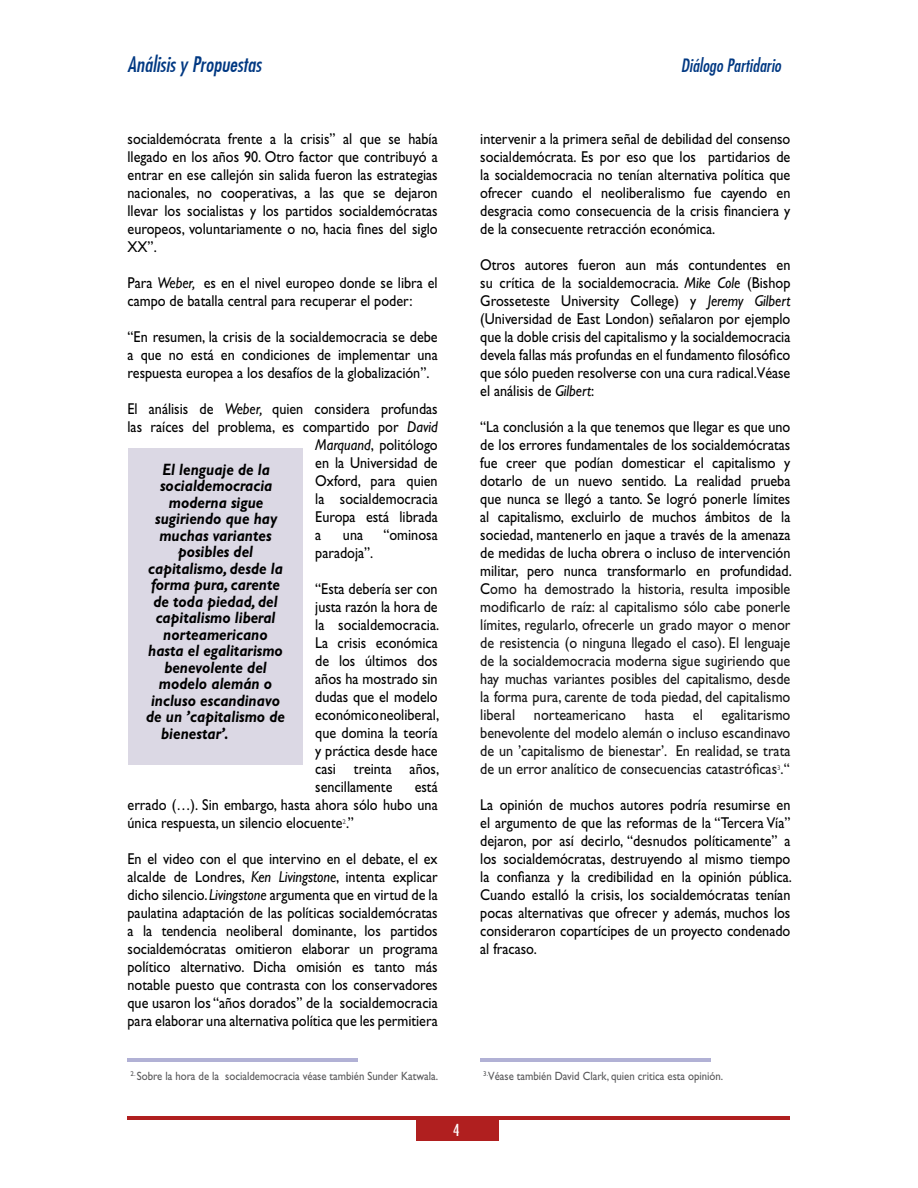
<style>
.page{position:relative;width:918px;height:1188px;background:#fff}
.page>*{position:absolute;margin:0;border:0;box-sizing:border-box;transform-origin:0 0}
.t1{font:italic 21px "Futura Md Cn";color:#003882}
.t2{font:italic 18px "Futura Md Cn";color:#003882}
.t3{font:condensed 18px "Gill Sans";color:#fff}
.t4{font:italic 700 16.5px "Gill Sans";color:#000;scale:.9 1}
.t5{font:15.75px/18px "Gill Sans";color:#000;text-align:justify;scale:.9 1}
.t6{font:15.75px/18px "Gill Sans";color:#161616;text-align:justify;scale:.9 1}
.t7{font:12px "Gill Sans";color:#58585a;scale:.9 1}
.t8{font:7.05px "Gill Sans";color:#58585a}
.s1{font-style:italic}
.s2{color:#000}
</style>
<div class="page">
<div style="left:417px;top:1119px;width:82px;height:21px;background:#b01f1f"></div>
<hr style="left:128px;top:1116px;width:662px;height:3px;background:#b01f1f">
<div style="left:128px;top:448px;width:174px;height:317px;background:#dbd8e4"></div>
<hr style="left:128px;top:1059px;width:230px;height:3px;background:#b1b1d5">
<hr style="left:480px;top:1059px;width:231px;height:3px;background:#b1b1d5">
<h1 class="t1" style="left:128px;top:55px;width:135px">Análisis y Propuestas</h1>
<p class="t2" style="left:681px;top:57px;width:102px">Diálogo Partidario</p>
<p class="t5" style="left:128px;top:131px;width:346px">socialdemócrata frente a la crisis” al que se había llegado en los años 90. Otro factor que contribuyó a entrar en ese callejón sin salida fueron las estrategias nacionales, no cooperativas, a las que se dejaron llevar los socialistas y los partidos socialdemócratas europeos, voluntariamente o no, hacia fines del siglo XX”.</p>
<p class="t5" style="left:128px;top:275px;width:346px">Para <span class="s1">Weber,</span> es en el nivel europeo donde se libra el campo de batalla central para recuperar el poder:</p>
<p class="t5" style="left:128px;top:329px;width:346px">“En resumen, la crisis de la socialdemocracia se debe a que no está en condiciones de implementar una respuesta europea a los desafíos de la globalización”.</p>
<p class="t5" style="left:128px;top:401px;width:346px">El análisis de <span class="s1">Weber,</span> quien considera profundas</p>
<p class="t5" style="left:128px;top:419px;width:346px">las raíces del problema, es compartido por <span class="s1">David</span></p>
<p class="t5" style="left:315px;top:437px;width:138px"><span class="s1">Marquand</span>, politólogo</p>
<p class="t5" style="left:315px;top:455px;width:138px">en la Universidad de</p>
<p class="t5" style="left:315px;top:473px;width:138px">Oxford, para quien</p>
<p class="t5" style="left:315px;top:491px;width:138px">la socialdemocracia</p>
<p class="t5" style="left:315px;top:509px;width:138px">Europa está librada</p>
<p class="t5" style="left:315px;top:527px;width:8px">a</p>
<p class="t5" style="left:343px;top:527px;width:24px">una</p>
<p class="t5" style="left:383px;top:527px;width:62px">“ominosa</p>
<p class="t5" style="left:315px;top:545px;width:66px">paradoja”.</p>
<p class="t5" style="left:315px;top:581px;width:139px">“Esta debería ser con justa razón la hora de la socialdemocracia.<br>La crisis económica de los últimos dos años ha mostrado sin dudas que el modelo económico neoliberal, que domina la teoría y práctica desde hace casi treinta años, sencillamente</p>
<p class="t4" style="left:163px;top:463px;width:121px">El lenguaje de la</p>
<p class="t4" style="left:160px;top:480px;width:126px">socialdemocracia</p>
<p class="t4" style="left:169px;top:496px;width:107px">moderna sigue</p>
<p class="t4" style="left:155px;top:513px;width:137px">sugiriendo que hay</p>
<p class="t4" style="left:159px;top:529px;width:126px">muchas variantes</p>
<p class="t4" style="left:178px;top:546px;width:85px">posibles del</p>
<p class="t4" style="left:148px;top:562px;width:151px">capitalismo, desde la</p>
<p class="t4" style="left:151px;top:579px;width:145px">forma pura, carente</p>
<p class="t4" style="left:153px;top:595px;width:140px">de toda piedad, del</p>
<p class="t4" style="left:156px;top:612px;width:135px">capitalismo liberal</p>
<p class="t4" style="left:163px;top:628px;width:118px">norteamericano</p>
<p class="t4" style="left:148px;top:645px;width:151px">hasta el egalitarismo</p>
<p class="t4" style="left:164px;top:661px;width:115px">benevolente del</p>
<p class="t4" style="left:159px;top:678px;width:127px">modelo alemán o</p>
<p class="t4" style="left:151px;top:694px;width:145px">incluso escandinavo</p>
<p class="t4" style="left:146px;top:711px;width:156px">de un ’capitalismo de</p>
<p class="t4" style="left:161px;top:727px;width:77px">bienestar’.</p>
<p class="t5" style="left:128px;top:779px;width:346px;text-indent:287px">está errado (…). Sin embargo, hasta ahora sólo hubo una única respuesta, un silencio elocuente .”</p>
<p class="t8" style="left:343px;top:819px;width:5px">2</p>
<p class="t5" style="left:128px;top:851px;width:346px">En el video con el que intervino en el debate, el ex alcalde de Londres, <span class="s1">Ken Livingstone</span>, intenta explicar dicho silencio. <span class="s1">Livingstone</span> argumenta que en virtud de la paulatina adaptación de las políticas socialdemócratas a la tendencia neoliberal dominante, los partidos socialdemócratas omitieron elaborar un programa político alternativo. Dicha omisión es tanto más notable puesto que contrasta con los conservadores que usaron los “años dorados” de la socialdemocracia para elaborar una alternativa política que les permitiera</p>
<p class="t5" style="left:480px;top:131px;width:346px">intervenir a la primera señal de debilidad del consenso socialdemócrata. Es por eso que los partidarios de la socialdemocracia no tenían alternativa política que ofrecer cuando el neoliberalismo fue cayendo en desgracia como consecuencia de la crisis financiera y de la consecuente retracción económica.</p>
<p class="t5" style="left:480px;top:257px;width:346px">Otros autores fueron aun más contundentes en su crítica de la socialdemocracia. <span class="s1">Mike Cole</span> (Bishop Grosseteste University College) y <span class="s1">Jeremy Gilbert </span>(Universidad de East London) señalaron por ejemplo que la doble crisis del capitalismo y la socialdemocracia devela fallas más profundas en el fundamento filosófico que sólo pueden resolverse con una cura radical.Véase el análisis de <span class="s1">Gilbert</span>:</p>
<p class="t6" style="left:480px;top:419px;width:348px"><span class="s2">“La conclusión a la que tenemos que llegar es que uno de los errores fundamentales de los socialdemócratas fue creer que podían domesticar el capitalismo y dotarlo de un nuevo sentido. La realidad prueba que nunca se llegó a tanto. Se logró ponerle límites al capitalismo, excluirlo de muchos ámbitos de la sociedad, mantenerlo en jaque a través de la amenaza de medidas de lucha obrera o incluso de intervención militar, pero nunca transformarlo en profundidad.<br>C</span>omo ha demostrado la historia, resulta imposible modificarlo de raíz: al capitalismo sólo cabe ponerle límites, regularlo, ofrecerle un grado mayor o menor de resistencia (o ninguna llegado el caso). El lenguaje de la socialdemocracia moderna sigue sugiriendo que hay muchas variantes posibles del capitalismo, desde la forma pura, carente de toda piedad, del capitalismo liberal norteamericano hasta el egalitarismo benevolente del modelo alemán o incluso escandinavo de un ’capitalismo de bienestar’. En realidad, se trata de un error analítico de consecuencias catastróficas .“</p>
<p class="t8" style="left:777px;top:765px;width:5px">3</p>
<p class="t5" style="left:480px;top:797px;width:348px">La opinión de muchos autores podría resumirse en el argumento de que las reformas de la “Tercera Vía” dejaron, por así decirlo, “desnudos políticamente” a los socialdemócratas, destruyendo al mismo tiempo la confianza y la credibilidad en la opinión pública.<br>Cuando estalló la crisis, los socialdemócratas tenían pocas alternativas que ofrecer y además, muchos los consideraron copartícipes de un proyecto condenado al fracaso.</p>
<p class="t7" style="left:131px;top:1072px;width:343px"><sup>2.</sup> Sobre la hora de la socialdemocracia véase también Sunder Katwala.</p>
<p class="t7" style="left:483px;top:1072px;width:268px"><sup>3.</sup>Véase también David Clark, quien critica esta opinión.</p>
<p class="t3" style="left:453px;top:1120px;width:8px">4</p>
</div>
